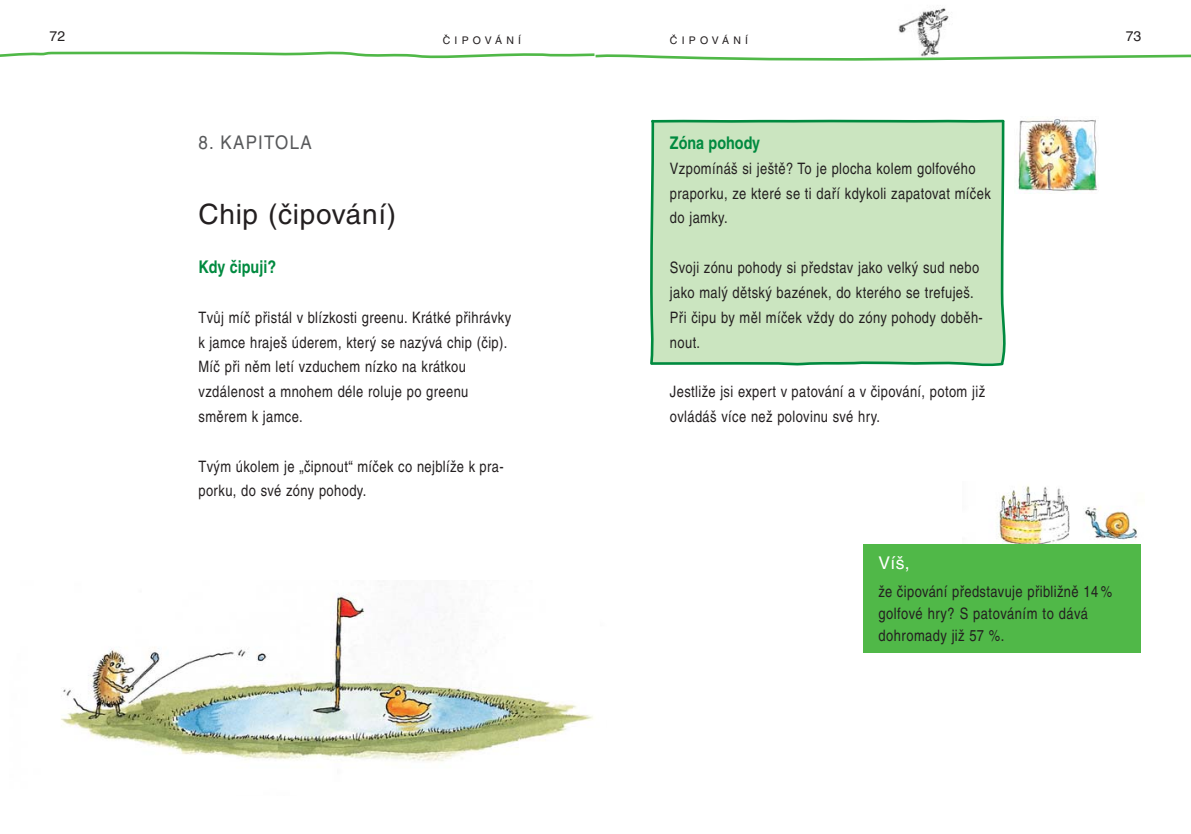
<style>
.page{position:relative;width:1191px;height:834px;background:#fff}
.page>*{position:absolute;margin:0;border:0;box-sizing:border-box;transform-origin:0 0}
.t1{font:28px "Helvetica CE";letter-spacing:.025em;color:#231f20}
.t2{font:18.9px "Helvetica CE";letter-spacing:.075em;color:#58595b;scale:.9 1}
.t3{font:700 17.5px "Helvetica Narrow CE";color:#008a3f}
.t4{font:17.5px "Helvetica CE";color:#fff}
.t5{font:15.75px/24.8px "Helvetica Narrow CE";letter-spacing:.025em;color:#231f20}
.t6{font:14px "Helvetica CE";color:#231f20}
.t7{font:10.5px "Helvetica CE";letter-spacing:.4em;color:#231f20}
</style>
<div class="page">
<svg style="left:0;top:51px;width:1191px;height:10px"></svg>
<img style="left:893px;top:8px;width:63px;height:49px">
<img style="left:997px;top:485px;width:140px;height:59px">
<div style="left:650px;top:119px;width:356px;height:247px;background:#cbe5c0"></div>
<img style="left:61px;top:593px;width:532px;height:169px">
<div style="left:863px;top:544px;width:278px;height:109px;background:#50b848"></div>
<img style="left:1018px;top:119px;width:80px;height:75px">
<p class="t6" style="left:50px;top:31px;width:17px">72</p>
<p class="t7" style="left:443px;top:37px;width:80px">CIPOVÁNÍ</p>
<p class="t7" style="left:670px;top:37px;width:80px">CIPOVÁNÍ</p>
<p class="t6" style="left:1125px;top:31px;width:17px">73</p>
<p class="t2" style="left:198px;top:135px;width:127px">8. KAPITOLA</p>
<h1 class="t1" style="left:198px;top:204px;width:199px">Chip (čipování)</h1>
<p class="t3" style="left:198px;top:258px;width:79px">Kdy čipuji?</p>
<p class="t5" style="left:198px;top:306px;width:314px">Tvůj míč přistál v blízkosti greenu. Krátké přihrávky k jamce hraješ úderem, který se nazývá chip (čip).<br>Míč při něm letí vzduchem nízko na krátkou vzdálenost a mnohem déle roluje po greenu směrem k jamce.</p>
<p class="t5" style="left:198px;top:455px;width:307px">Tvým úkolem je „čipnout“ míček co nejblíže k pra&shy;porku, do své zóny pohody.</p>
<p class="t3" style="left:670px;top:134px;width:92px">Zóna pohody</p>
<p class="t5" style="left:670px;top:158px;width:322px">Vzpomínáš si ještě? To je plocha kolem golfového praporku, ze které se ti daří kdykoli zapatovat míček do jamky.</p>
<p class="t5" style="left:670px;top:257px;width:314px">Svoji zónu pohody si představ jako velký sud nebo jako malý dětský bazének, do kterého se trefuješ.<br>Při čipu by měl míček vždy do zóny pohody doběh&shy;nout.</p>
<p class="t5" style="left:670px;top:381px;width:317px">Jestliže jsi expert v patování a v čipování, potom již ovládáš více než polovinu své hry.</p>
<p class="t4" style="left:878px;top:557px;width:33px">Víš,</p>
<p class="t5" style="left:878px;top:581px;width:236px;line-height:22.4px">že čipování představuje přibližně 14 % golfové hry? S patováním to dává<br>do hromady již 57 %.</p>
</div>
